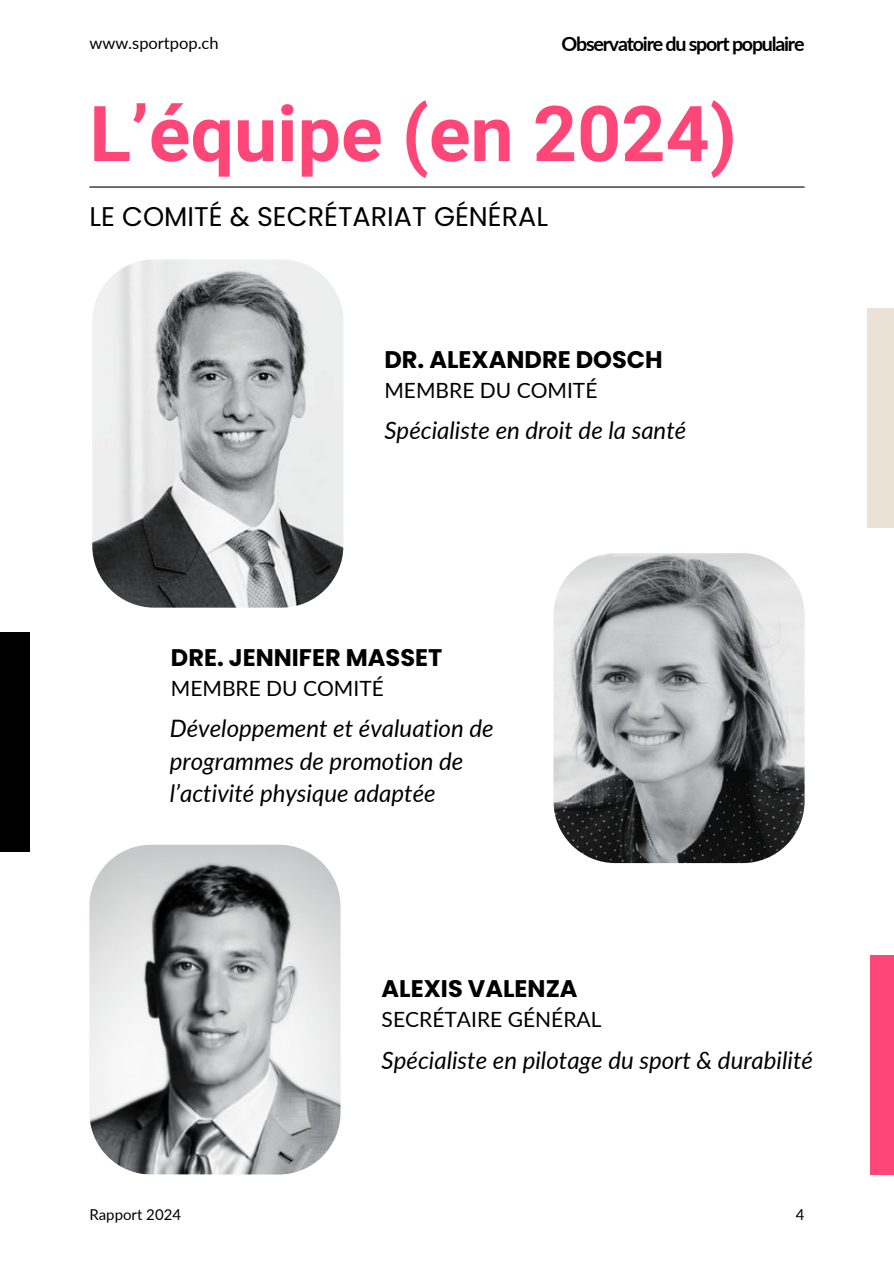
<style>
.page{position:relative;width:894px;height:1264px;background:#fff}
.page>*{position:absolute;margin:0;border:0;box-sizing:border-box;transform-origin:0 0}
.t1{font:700 76.95px "Roboto";color:#ff4678}
.t2{font:27px "Poppins";color:#000}
.t3{font:italic 24px/32.7px "Lato";color:#000}
.t4{font:700 24px "Poppins";color:#000}
.t5{font:21px "Lato";color:#000}
.t6{font:700 19.65px "Lato";letter-spacing:-.065em;color:#000}
.t7{font:16.5px "Lato";color:#000}
.t8{font:15px "Lato";color:#000}
</style>
<div class="page">
<hr style="left:89px;top:186px;width:715px;height:2px;background:#000">
<img style="left:92px;top:259px;width:251px;height:348px">
<img style="left:553px;top:553px;width:251px;height:310px">
<div style="left:0;top:632px;width:29px;height:219px;background:#000"></div>
<div style="left:867px;top:308px;width:26px;height:219px;background:#ebe2d6"></div>
<div style="left:870px;top:955px;width:23px;height:219px;background:#ff4678"></div>
<img style="left:89px;top:844px;width:251px;height:330px">
<h4 class="t7" style="left:89px;top:33px;width:131px">www.sportpop.ch</h4>
<p class="t6" style="left:561px;top:32px;width:244px">Observatoire du sport populaire</p>
<h5 class="t1" style="left:89px;top:90px;width:648px">L’équipe (en 2024)</h5>
<h3 class="t2" style="left:89px;top:198px;width:460px">LE COMITÉ &amp; SECRÉTARIAT GÉNÉRAL</h3>
<p class="t4" style="left:384px;top:342px;width:280px">DR. ALEXANDRE DOSCH</p>
<h6 class="t5" style="left:384px;top:377px;width:214px">MEMBRE DU COMITÉ</h6>
<h1 class="t3" style="left:384px;top:413px;width:303px">Spécialiste en droit de la santé</h1>
<p class="t4" style="left:171px;top:640px;width:273px">DRE. JENNIFER MASSET</p>
<h2 class="t5" style="left:171px;top:674px;width:214px">MEMBRE DU COMITÉ</h2>
<h3 class="t3" style="left:170px;top:711px;width:325px">Développement et évaluation de programmes de promotion de l’activité physique adaptée</h3>
<h4 class="t4" style="left:381px;top:972px;width:197px">ALEXIS VALENZA</h4>
<h3 class="t5" style="left:381px;top:1006px;width:221px">SECRÉTAIRE GÉNÉRAL</h3>
<h5 class="t3" style="left:381px;top:1043px;width:433px">Spécialiste en pilotage du sport &amp; durabilité</h5>
<h4 class="t8" style="left:89px;top:1204px;width:93px">Rapport 2024</h4>
<h5 class="t8" style="left:795px;top:1204px;width:10px">4</h5>
</div>
